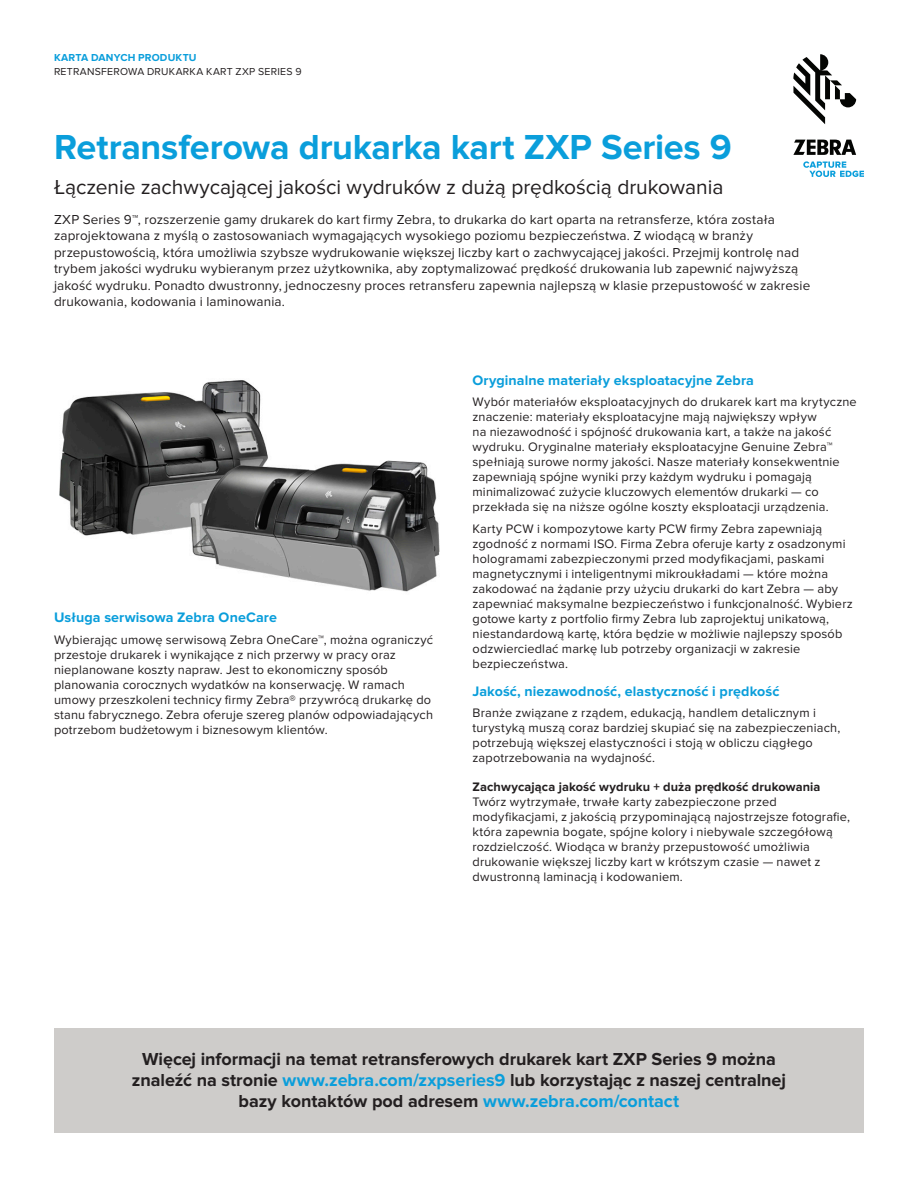
<style>
.page{position:relative;width:918px;height:1188px;background:#fff}
.page>*{position:absolute;margin:0;border:0;box-sizing:border-box;transform-origin:0 0}
.Heading-1-Cover{font:700 36px "Proxima Nova";letter-spacing:-.01em;color:#0a9edb}
.Subhead-1-Cover{font:21px "Proxima Nova";letter-spacing:-.005em;color:#231f20}
.t1{font:700 18px/21px "Proxima Nova";letter-spacing:-.005em;color:#231f20;text-align:center}
.Heading-2_Interior_B{font:700 14.25px "Proxima Nova";letter-spacing:.005em;color:#0a9edb}
.Introduction-Cover{font:13.5px/16.5px "Proxima Nova";letter-spacing:.01em;color:#231f20}
.Body{font:12.75px/15px "Proxima Nova";letter-spacing:.015em;color:#231f20}
.Heading-3_Interior_B{font:700 12.75px "Proxima Nova";letter-spacing:.01em;color:#231f20}
.Zebra_Product_Descri{font:10.5px "Proxima Nova";letter-spacing:.025em;color:#231f20}
.Collateral_Type{font:700 10.5px "Proxima Nova";letter-spacing:.02em;color:#0a9edb}
.s1{color:#0a9edb}
</style>
<div class="page">
<img style="left:59px;top:380px;width:381px;height:212px">
<svg style="left:793px;top:54px;width:63px;height:70px"></svg>
<svg style="left:793px;top:140px;width:63px;height:15px"></svg>
<svg style="left:803px;top:161px;width:61px;height:16px"></svg>
<div style="left:54px;top:1028px;width:810px;height:104px;background:#ceccca"></div>
<p class="Collateral_Type" style="left:54px;top:53px;width:144px">KARTA DANYCH PRODUKTU</p>
<p class="Zebra_Product_Descri" style="left:54px;top:67px;width:249px">RETRANSFEROWA DRUKARKA KART ZXP SERIES 9</p>
<p class="Heading-1-Cover" style="left:54px;top:131px;width:679px">Retransferowa drukarka kart ZXP Series 9</p>
<p class="Subhead-1-Cover" style="left:54px;top:177px;width:671px">Łączenie zachwycającej jakości wydruków z dużą prędkością drukowania</p>
<p class="Introduction-Cover" style="left:54px;top:212px;width:758px">ZXP Series 9™, rozszerzenie gamy drukarek do kart firmy Zebra, to drukarka do kart oparta na retransferze, która została zaprojektowana z myślą o zastosowaniach wymagających wysokiego poziomu bezpieczeństwa. Z wiodącą w branży przepustowością, która umożliwia szybsze wydrukowanie większej liczby kart o zachwycającej jakości. Przejmij kontrolę nad trybem jakości wydruku wybieranym przez użytkownika, aby zoptymalizować prędkość drukowania lub zapewnić najwyższą jakość wydruku. Ponadto dwustronny, jednoczesny proces retransferu zapewnia najlepszą w klasie przepustowość w zakresie drukowania, kodowania i laminowania.</p>
<p class="Heading-2_Interior_B" style="left:54px;top:611px;width:225px">Usługa serwisowa Zebra OneCare</p>
<p class="Body" style="left:54px;top:633px;width:381px">Wybierając umowę serwisową Zebra OneCare™, można ograniczyć przestoje drukarek i wynikające z nich przerwy w pracy oraz nieplanowane koszty napraw. Jest to ekonomiczny sposób planowania corocznych wydatków na konserwację. W ramach umowy przeszkoleni technicy firmy Zebra® przywrócą drukarkę do stanu fabrycznego. Zebra oferuje szereg planów odpowiadających potrzebom budżetowym i biznesowym klientów.</p>
<p class="Heading-2_Interior_B" style="left:472px;top:373px;width:283px">Oryginalne materiały eksploatacyjne Zebra</p>
<p class="Body" style="left:472px;top:395px;width:386px">Wybór materiałów eksploatacyjnych do drukarek kart ma krytyczne znaczenie: materiały eksploatacyjne mają największy wpływ<br>na niezawodność i spójność drukowania kart, a także na jakość wydruku. Oryginalne materiały eksploatacyjne Genuine Zebra™ spełniają surowe normy jakości. Nasze materiały konsekwentnie zapewniają spójne wyniki przy każdym wydruku i pomagają minimalizować zużycie kluczowych elementów drukarki — co przekłada się na niższe ogólne koszty eksploatacji urządzenia.</p>
<p class="Body" style="left:472px;top:522px;width:382px">Karty PCW i kompozytowe karty PCW firmy Zebra zapewniają zgodność z normami ISO. Firma Zebra oferuje karty z osadzonymi hologramami zabezpieczonymi przed modyfikacjami, paskami magnetycznymi i inteligentnymi mikroukładami — które można zakodować na żądanie przy użyciu drukarki do kart Zebra — aby zapewniać maksymalne bezpieczeństwo i funkcjonalność. Wybierz gotowe karty z portfolio firmy Zebra lub zaprojektuj unikatową, niestandardową kartę, która będzie w możliwie najlepszy sposób odzwierciedlać markę lub potrzeby organizacji w zakresie bezpieczeństwa.</p>
<p class="Heading-2_Interior_B" style="left:472px;top:684px;width:308px">Jakość, niezawodność, elastyczność i prędkość</p>
<p class="Body" style="left:472px;top:706px;width:369px">Branże związane z rządem, edukacją, handlem detalicznym i turystyką muszą coraz bardziej skupiać się na zabezpieczeniach, potrzebują większej elastyczności i stoją w obliczu ciągłego zapotrzebowania na wydajność.</p>
<p class="Heading-3_Interior_B" style="left:472px;top:781px;width:350px">Zachwycająca jakość wydruku + duża prędkość drukowania</p>
<p class="Body" style="left:472px;top:795px;width:379px">Twórz wytrzymałe, trwałe karty zabezpieczone przed modyfikacjami, z jakością przypominającą najostrzejsze fotografie, która zapewnia bogate, spójne kolory i niebywale szczegółową rozdzielczość. Wiodąca w branży przepustowość umożliwia drukowanie większej liczby kart w krótszym czasie — nawet z dwustronną laminacją i kodowaniem.</p>
<h3 class="t1" style="left:132px;top:1050px;width:656px">Więcej informacji na temat retransferowych drukarek kart ZXP Series 9 można znaleźć na stronie <span class="s1">www.zebra.com/zxpseries9</span> lub korzystając z naszej centralnej bazy kontaktów pod adresem <span class="s1">www.zebra.com/contact</span></h3>
</div>
